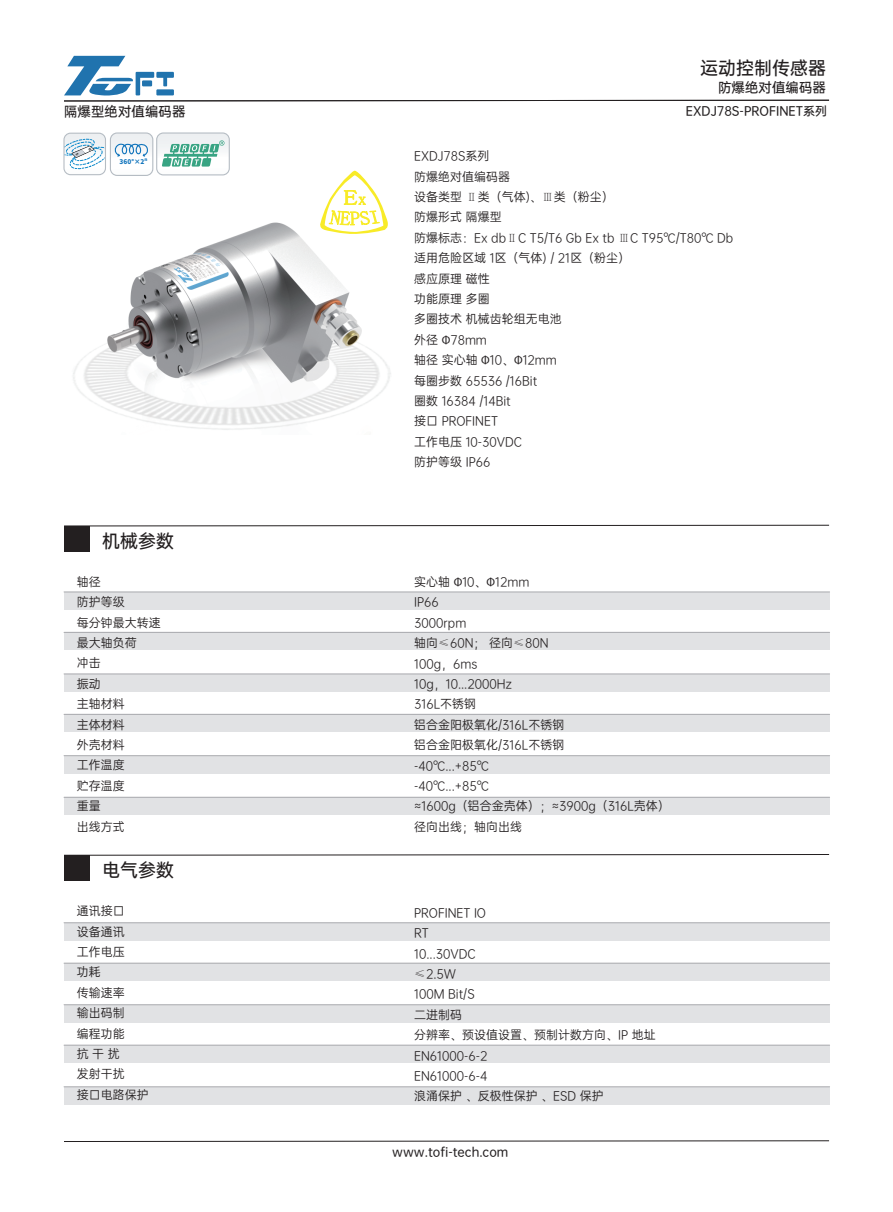
<style>
.page{position:relative;width:893px;height:1212px;background:#fff}
.page>*{position:absolute;margin:0;border:0;box-sizing:border-box;transform-origin:0 0}
.t1{font:18px "OPPO Sans M";color:#231f20}
.t2{font:13.5px "OPPO Sans M";color:#231f20}
.t3{font:12px/20.4px "OPPO Sans R";color:#231f20}
.t4{font:12px "OPPO Sans M";color:#231f20}
.t5{font:800 6.45px "Source Han Sans CN";color:#1074bc}
.s1{font-family:"Adobe Song Std";font-weight:300}
.s2{font-family:"Myriad Pro"}
</style>
<div class="page">
<svg style="left:64px;top:854px;width:766px;height:2px;background:#918f8f"></svg>
<div style="left:64px;top:855px;width:26px;height:25px;background:#231f20"></div>
<div style="left:64px;top:592px;width:765px;height:18px;background:#e1e2e4"></div>
<hr style="left:64px;top:592px;width:766px;height:1px;background:#a8a9ad">
<div style="left:64px;top:632px;width:765px;height:18px;background:#e1e2e4"></div>
<hr style="left:64px;top:632px;width:766px;height:1px;background:#a8a9ad">
<div style="left:64px;top:674px;width:765px;height:18px;background:#e1e2e4"></div>
<hr style="left:64px;top:673px;width:766px;height:1px;background:#a8a9ad">
<div style="left:64px;top:714px;width:765px;height:18px;background:#e1e2e4"></div>
<hr style="left:64px;top:714px;width:766px;height:1px;background:#a8a9ad">
<div style="left:64px;top:756px;width:765px;height:17px;background:#e1e2e4"></div>
<hr style="left:64px;top:755px;width:766px;height:1px;background:#a8a9ad">
<div style="left:64px;top:797px;width:765px;height:18px;background:#e1e2e4"></div>
<hr style="left:64px;top:797px;width:766px;height:1px;background:#a8a9ad">
<svg style="left:64px;top:524px;width:766px;height:3px"></svg>
<div style="left:64px;top:526px;width:26px;height:25px;background:#231f20"></div>
<div style="left:64px;top:923px;width:765px;height:17px;background:#e1e2e4"></div>
<hr style="left:64px;top:922px;width:766px;height:1px;background:#a8a9ad">
<div style="left:64px;top:963px;width:765px;height:18px;background:#e1e2e4"></div>
<hr style="left:64px;top:963px;width:766px;height:1px;background:#a8a9ad">
<div style="left:64px;top:1005px;width:765px;height:17px;background:#e1e2e4"></div>
<hr style="left:64px;top:1004px;width:766px;height:1px;background:#a8a9ad">
<div style="left:64px;top:1045px;width:765px;height:18px;background:#e1e2e4"></div>
<hr style="left:64px;top:1045px;width:766px;height:1px;background:#a8a9ad">
<div style="left:64px;top:1087px;width:765px;height:17px;background:#e1e2e4"></div>
<hr style="left:64px;top:1086px;width:766px;height:1px;background:#a8a9ad">
<svg style="left:64px;top:56px;width:766px;height:46px"></svg>
<svg style="left:64px;top:1140px;width:766px;height:2px;background:#908e8e"></svg>
<div style="left:63px;top:133px;width:43px;height:42px;border:1px solid #b5bcc3;border-radius:7px"></div>
<img style="left:73px;top:222px;width:318px;height:208px">
<svg style="left:319px;top:170px;width:70px;height:64px"></svg>
<svg style="left:64px;top:132px;width:166px;height:44px"></svg>
<h1 class="t1" style="left:700px;top:54px;width:128px">运动控制传感器</h1>
<p class="t2" style="left:718px;top:77px;width:110px">防爆绝对值编码器</p>
<p class="t2" style="left:64px;top:101px;width:123px">隔爆型绝对值编码器</p>
<p class="t4" style="left:686px;top:101px;width:143px">EXDJ78S-PROFINET系列</p>
<p class="t5" style="left:120px;top:158px;width:29px">360°×2<sup>n</sup></p>
<h1 class="t1" style="left:102px;top:526px;width:73px">机械参数</h1>
<p class="t3" style="left:77px;top:571px;width:85px">轴径<br>防护等级<br>每分钟最大转速最大轴负荷<br>冲击<br>振动<br>主轴材料<br>主体材料<br>外壳材料<br>工作温度<br>贮存温度<br>重量<br>出线方式</p>
<h1 class="t1" style="left:102px;top:855px;width:73px">电气参数</h1>
<p class="t3" style="left:77px;top:900px;width:73px">通讯接口<br>设备通讯<br>工作电压<br>功耗<br>传输速率<br>输出码制<br>编程功能<br>抗 干 扰<br>发射干扰<br>接口电路保护</p>
<p class="t3" style="left:414px;top:145px;width:321px">EXDJ78S系列<br>防爆绝对值编码器<br>设备类型 <span class="s1">Ⅱ</span>类（气体)、<span class="s1">Ⅲ</span>类（粉尘）<br>防爆形式 隔爆型<br>防爆标志：Ex db<span class="s1">Ⅱ</span>C T5/T6 Gb Ex tb <span class="s1">Ⅲ</span>C T95℃/T80℃ Db适用危险区域 1区（气体) / 21区（粉尘）<br>感应原理 磁性<br>功能原理 多圈<br>多圈技术 机械齿轮组无电池<br>外径 <span class="s2">Φ</span>78mm<br>轴径 实心轴 <span class="s2">Φ</span>10、<span class="s2">Φ</span>12mm<br>每圈步数 65536 /16Bit<br>圈数 16384 /14Bit<br>接口 PROFINET<br>工作电压 10-30VDC<br>防护等级 IP66</p>
<p class="t3" style="left:414px;top:571px;width:257px">实心轴 <span class="s2">Φ</span>10、<span class="s2">Φ</span>12mm<br>IP66<br>3000rpm<br>轴向<span class="s1">≤</span>60N； 径向<span class="s1">≤</span>80N<br>100g，6ms<br>10g，10...2000Hz<br>316L不锈钢<br>铝合金阳极氧化/316L不锈钢<br>铝合金阳极氧化/316L不锈钢<br>-40℃...+85℃<br>-40℃...+85℃<br>≈1600g（铝合金壳体）；≈3900g（316L壳体）径向出线；轴向出线</p>
<p class="t3" style="left:414px;top:902px;width:243px">PROFINET IO<br>RT<br>10...30VDC<br><span class="s1">≤</span>2.5W<br>100M Bit/S<br>二进制码<br>分辨率、预设值设置、预制计数方向、IP 地址<br>EN61000-6-2<br>EN61000-6-4<br>浪涌保护 、反极性保护 、ESD 保护</p>
<p class="t4" style="left:392px;top:1142px;width:118px">www.tofi-tech.com</p>
</div>
